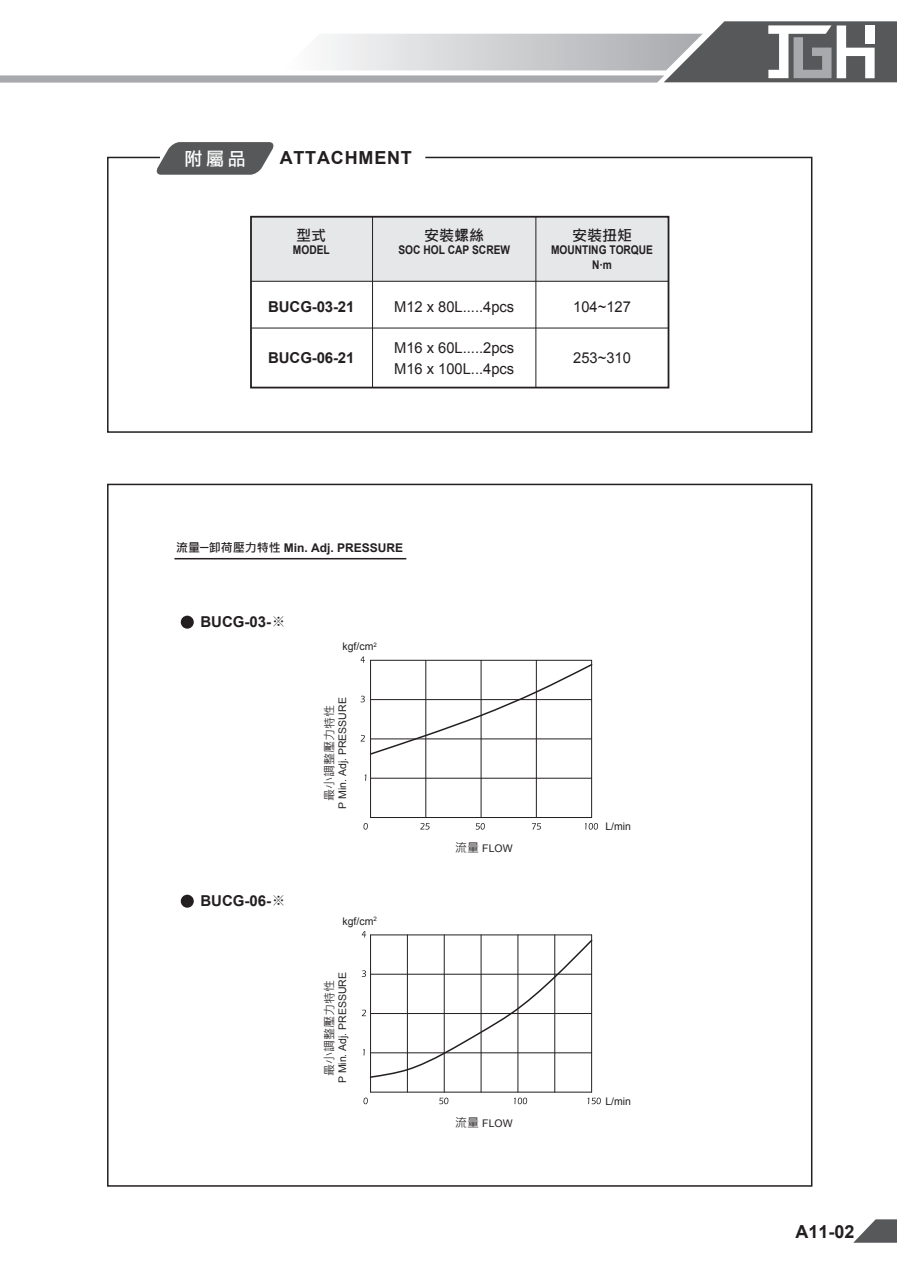
<style>
.page{position:relative;width:897px;height:1263px;background:#fff}
.page>*{position:absolute;margin:0;border:0;box-sizing:border-box;transform-origin:0 0}
.t1{font:700 18px "Arial";letter-spacing:.045em;color:#231f20}
.t2{font:18px "DF Li Hei Md WIN BF";color:#fff}
.t3{font:15px "Arial";color:#231f20}
.t4{font:700 15px "Arial";letter-spacing:-.01em;color:#231f20}
.t5{font:700 15px "Microsoft Jheng Hei";color:#231f20}
.t6{font:700 12px/14.4px "Arial";color:#231f20;text-align:center;scale:.85 1}
.t7{font:700 12px "Arial";color:#231f20}
.t8{font:12px "Microsoft Jheng Hei";color:#231f20}
.t9{font:10.5px "Arial";color:#231f20}
.s1{font-family:"Microsoft Jheng Hei"}
.s2{font-family:"Adobe Ming Std";font-weight:300}
.s3{font-family:"Microsoft Jheng Hei";font-size:12px}
</style>
<div class="page">
<svg style="left:853px;top:1219px;width:44px;height:24px"></svg>
<svg style="left:0;top:21px;width:897px;height:62px"></svg>
<svg style="left:107px;top:156px;width:706px;height:277px"></svg>
<svg style="left:155px;top:142px;width:120px;height:33px;background:#707172"></svg>
<div style="left:251px;top:217px;width:418px;height:64px;background:#e6e7e9"></div>
<div style="left:250px;top:216px;width:419px;height:172px;border:2px solid #231f20"></div>
<hr style="left:251px;top:281px;width:418px;height:1px;background:#231f20">
<hr style="left:251px;top:328px;width:418px;height:1px;background:#231f20">
<hr style="left:372px;top:217px;width:1px;height:171px;background:#231f20">
<hr style="left:536px;top:217px;width:1px;height:171px;background:#231f20">
<svg style="left:588px;top:1097px;width:13px;height:7px"></svg>
<hr style="left:591px;top:935px;width:1px;height:157px;background:#231f20">
<hr style="left:555px;top:935px;width:1px;height:157px;background:#231f20">
<hr style="left:518px;top:935px;width:1px;height:157px;background:#231f20">
<hr style="left:481px;top:935px;width:1px;height:157px;background:#231f20">
<hr style="left:444px;top:935px;width:1px;height:157px;background:#231f20">
<hr style="left:407px;top:935px;width:1px;height:157px;background:#231f20">
<hr style="left:370px;top:935px;width:1px;height:157px;background:#231f20">
<hr style="left:371px;top:1092px;width:221px;height:1px;background:#231f20">
<svg style="left:363px;top:1097px;width:5px;height:7px"></svg>
<svg style="left:439px;top:1097px;width:9px;height:7px"></svg>
<svg style="left:514px;top:1097px;width:13px;height:7px"></svg>
<svg style="left:362px;top:931px;width:231px;height:148px"></svg>
<hr style="left:371px;top:778px;width:221px;height:1px;background:#231f20">
<hr style="left:371px;top:817px;width:221px;height:1px;background:#231f20">
<hr style="left:370px;top:660px;width:1px;height:157px;background:#231f20">
<svg style="left:363px;top:823px;width:5px;height:7px"></svg>
<hr style="left:591px;top:660px;width:1px;height:157px;background:#231f20">
<svg style="left:476px;top:823px;width:9px;height:7px"></svg>
<svg style="left:532px;top:823px;width:9px;height:7px"></svg>
<svg style="left:585px;top:823px;width:13px;height:7px"></svg>
<hr style="left:536px;top:660px;width:1px;height:157px;background:#231f20">
<hr style="left:481px;top:660px;width:1px;height:157px;background:#231f20">
<hr style="left:426px;top:660px;width:1px;height:157px;background:#231f20">
<svg style="left:420px;top:823px;width:10px;height:7px"></svg>
<svg style="left:361px;top:656px;width:232px;height:100px"></svg>
<div style="left:181px;top:616px;width:13px;height:13px;background:#231f20;border-radius:50%"></div>
<div style="left:181px;top:895px;width:13px;height:13px;background:#231f20;border-radius:50%"></div>
<hr style="left:174px;top:558px;width:232px;height:1px;background:#231f20">
<h1 class="t2" style="left:185px;top:150px;width:63px">附屬品</h1>
<h1 class="t1" style="left:280px;top:145px;width:134px">ATTACHMENT</h1>
<h2 class="t5" style="left:296px;top:226px;width:31px">型式</h2>
<p class="t6" style="left:293px;top:243px;width:45px">MODEL</p>
<h2 class="t4" style="left:268px;top:297px;width:88px">BUCG-03-21</h2>
<h2 class="t4" style="left:268px;top:347px;width:88px">BUCG-06-21</h2>
<h2 class="t5" style="left:424px;top:226px;width:61px">安裝螺絲</h2>
<p class="t6" style="left:398px;top:243px;width:133px">SOC HOL CAP SCREW</p>
<h2 class="t3" style="left:394px;top:297px;width:122px">M12 x 80L.....4pcs</h2>
<h2 class="t3" style="left:394px;top:338px;width:122px">M16 x 60L.....2pcs</h2>
<h2 class="t3" style="left:394px;top:359px;width:122px">M16 x 100L...4pcs</h2>
<h2 class="t5" style="left:572px;top:226px;width:61px">安裝扭矩</h2>
<p class="t6" style="left:551px;top:243px;width:121px">MOUNTING TORQUE<br>N·m</p>
<h2 class="t3" style="left:573px;top:297px;width:59px">104~127</h2>
<h2 class="t3" style="left:573px;top:348px;width:59px">253~310</h2>
<p class="t7" style="left:176px;top:540px;width:228px"><span class="s1">流量─卸荷壓力特性</span> Min. Adj. PRESSURE</p>
<h2 class="t4" style="left:200px;top:612px;width:87px">BUCG-03-<span class="s2">※</span></h2>
<h2 class="t4" style="left:200px;top:891px;width:87px">BUCG-06-<span class="s2">※</span></h2>
<p class="t9" style="left:343px;top:640px;width:36px">kgf/cm<sup>2</sup></p>
<p class="t8" style="left:322px;top:801px;width:97px;rotate:-90deg">最小調整壓力特性</p>
<p class="t9" style="left:336px;top:809px;width:113px;rotate:-90deg">P Min. Adj. PRESSURE</p>
<p class="t9" style="left:343px;top:914px;width:36px">kgf/cm<sup>2</sup></p>
<p class="t8" style="left:322px;top:1076px;width:97px;rotate:-90deg">最小調整壓力特性</p>
<p class="t9" style="left:336px;top:1083px;width:113px;rotate:-90deg">P Min. Adj. PRESSURE</p>
<p class="t9" style="left:455px;top:842px;width:59px"><span class="s3">流量</span> FLOW</p>
<p class="t9" style="left:455px;top:1116px;width:59px"><span class="s3">流量</span> FLOW</p>
<p class="t9" style="left:605px;top:819px;width:27px">L/min</p>
<p class="t9" style="left:605px;top:1094px;width:27px">L/min</p>
<h1 class="t1" style="left:796px;top:1220px;width:61px">A11-02</h1>
</div>
